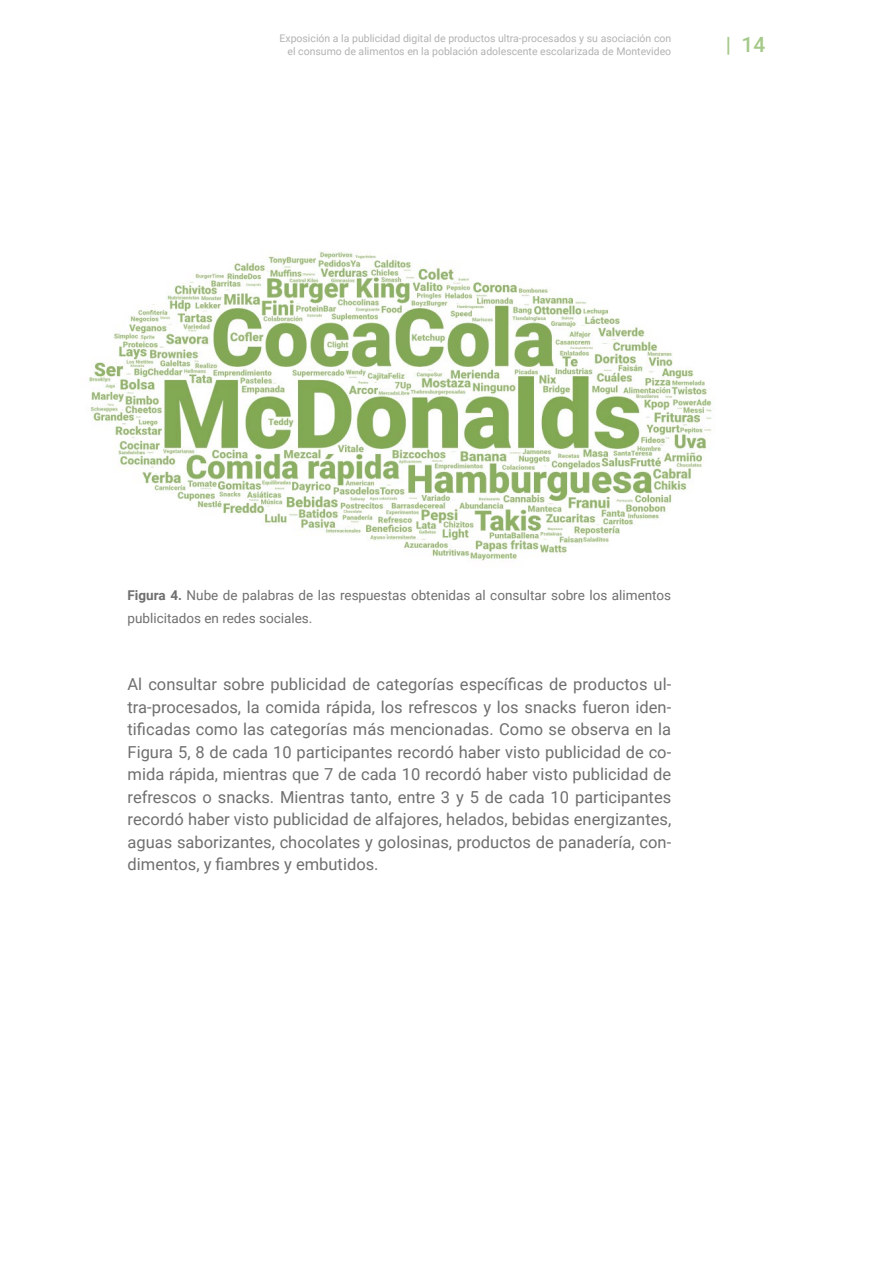
<style>
.page{position:relative;width:893px;height:1263px;background:#fff}
.page>*{position:absolute;margin:0;border:0;box-sizing:border-box;transform-origin:0 0}
.t1{font:500 21px "Roboto";color:#a5c989}
.t2{font:16.5px/22.5px "Roboto";color:#706f6f;text-align:justify}
.t3{font:13.5px/22.5px "Roboto";color:#706f6f}
.t4{font:10.5px/12.6px "Roboto";color:#b3b2b2;text-align:right}
.s1{font-weight:700}
</style>
<div class="page">
<img style="left:89px;top:252px;width:623px;height:309px">
<p class="t4" style="left:279px;top:32px;width:393px">Exposición a la publicidad digital de productos ultra-procesados y su asociación con el consumo de alimentos en la población adolescente escolarizada de Montevideo</p>
<p class="t1" style="left:726px;top:30px;width:41px">| 14</p>
<p class="t3" style="left:128px;top:584px;width:545px"><span class="s1">Figura 4.</span> Nube de palabras de las respuestas obtenidas al consultar sobre los alimentos publicitados en redes sociales.</p>
<p class="t2" style="left:128px;top:672px;width:545px">Al consultar sobre publicidad de categorías específicas de productos ul&shy;tra-procesados, la comida rápida, los refrescos y los snacks fueron iden&shy;tificadas como las categorías más mencionadas. Como se observa en la Figura 5, 8 de cada 10 participantes recordó haber visto publicidad de co&shy;mida rápida, mientras que 7 de cada 10 recordó haber visto publicidad de refrescos o snacks. Mientras tanto, entre 3 y 5 de cada 10 participantes recordó haber visto publicidad de alfajores, helados, bebidas energizantes, aguas saborizantes, chocolates y golosinas, productos de panadería, con&shy;dimentos, y fiambres y embutidos.</p>
</div>
